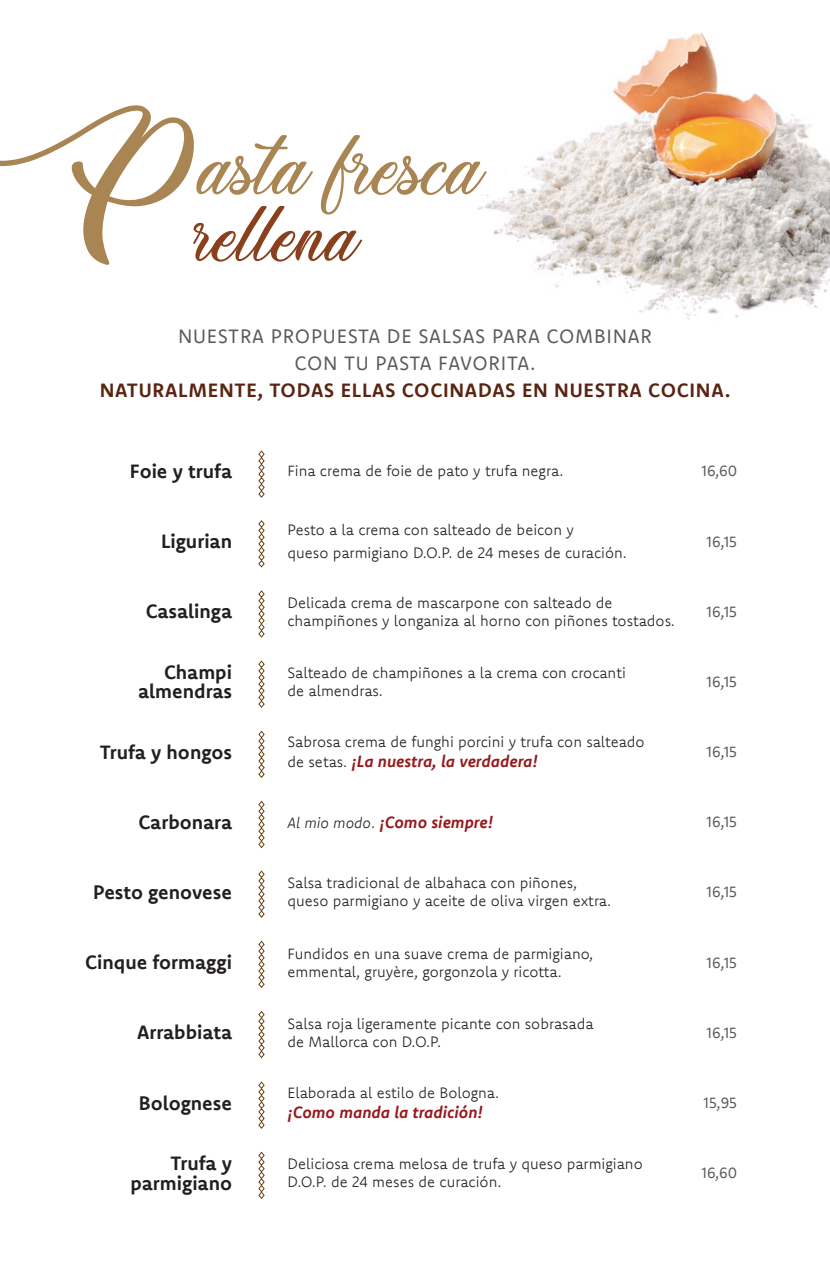
<style>
.page{position:relative;width:830px;height:1263px;background:#fff}
.page>*{position:absolute;margin:0;border:0;box-sizing:border-box;transform-origin:0 0}
.t1{font:84px "Weather Sunday Personal Use";color:#a88553}
.t2{font:78px "Weather Sunday Personal Use";color:#89411d}
.t3{font:700 19.5px/19.5px "Komet";color:#231f20;text-align:right}
.t4{font:19.5px/27px "Komet";letter-spacing:.04em;color:#5a5a5c;text-align:center}
.t5{font:700 19.5px "Komet";letter-spacing:.04em;color:#592411}
.t6{font:italic 700 16.5px "Komet";color:#97191c}
.t7{font:300 15px/18px "Komet";color:#231f20}
.t8{font:15px "Komet";color:#5a5a5c}
.s1{font-weight:300;font-style:normal;font-size:15px;color:#231f20}
.s2{font-weight:300;font-size:15px;color:#231f20}
</style>
<div class="page">
<img style="left:477px;top:32px;width:352px;height:288px">
<svg style="left:0;top:105px;width:194px;height:160px"></svg>
<svg style="left:258px;top:1151px;width:7px;height:48px"></svg>
<svg style="left:258px;top:1081px;width:7px;height:48px"></svg>
<svg style="left:258px;top:1011px;width:7px;height:47px"></svg>
<svg style="left:258px;top:940px;width:7px;height:48px"></svg>
<svg style="left:258px;top:870px;width:7px;height:48px"></svg>
<svg style="left:258px;top:801px;width:7px;height:47px"></svg>
<svg style="left:258px;top:730px;width:7px;height:48px"></svg>
<svg style="left:258px;top:660px;width:7px;height:48px"></svg>
<svg style="left:258px;top:590px;width:7px;height:48px"></svg>
<svg style="left:258px;top:520px;width:7px;height:48px"></svg>
<svg style="left:258px;top:450px;width:7px;height:48px"></svg>
<h1 class="t1" style="left:201px;top:114px;width:283px">asta fresca</h1>
<h2 class="t2" style="left:193px;top:187px;width:167px">rellena</h2>
<h3 class="t4" style="left:178px;top:322px;width:475px">NUESTRA PROPUESTA DE SALSAS PARA COMBINAR<br>CON TU PASTA FAVORITA.</h3>
<h3 class="t5" style="left:100px;top:377px;width:632px">NATURALMENTE, TODAS ELLAS COCINADAS EN NUESTRA COCINA.</h3>
<h3 class="t3" style="left:130px;top:461px;width:104px">Foie y trufa</h3>
<p class="t7" style="left:287px;top:462px;width:277px">Fina crema de foie de pato y trufa negra.</p>
<p class="t8" style="left:701px;top:461px;width:37px">16,60</p>
<h3 class="t3" style="left:161px;top:531px;width:72px">Ligurian</h3>
<p class="t7" style="left:287px;top:519px;width:341px;line-height:22.2px">Pesto a la crema con salteado de beicon y<br>queso parmigiano D.O.P. de 24 meses de curación.</p>
<p class="t8" style="left:706px;top:532px;width:32px">16,15</p>
<h3 class="t3" style="left:146px;top:601px;width:88px">Casalinga</h3>
<p class="t7" style="left:287px;top:593px;width:389px">Delicada crema de mascarpone con salteado de champiñones y longaniza al horno con piñones tostados.</p>
<p class="t8" style="left:706px;top:602px;width:32px">16,15</p>
<h3 class="t3" style="left:138px;top:662px;width:95px">Champi almendras</h3>
<p class="t7" style="left:287px;top:663px;width:340px">Salteado de champiñones a la crema con crocanti de almendras.</p>
<p class="t8" style="left:706px;top:672px;width:32px">16,15</p>
<h3 class="t3" style="left:100px;top:742px;width:134px">Trufa y hongos</h3>
<p class="t7" style="left:287px;top:732px;width:358px">Sabrosa crema de funghi porcini y trufa con salteado</p>
<p class="t6" style="left:287px;top:750px;width:252px"><span class="s1">de setas.</span> ¡La nuestra, la verdadera!</p>
<p class="t8" style="left:706px;top:742px;width:32px">16,15</p>
<h3 class="t3" style="left:138px;top:812px;width:95px">Carbonara</h3>
<p class="t6" style="left:287px;top:811px;width:207px"><span class="s2">Al mio modo</span><span class="s1">.</span> ¡Como siempre!</p>
<p class="t8" style="left:706px;top:812px;width:32px">16,15</p>
<h3 class="t3" style="left:93px;top:882px;width:140px">Pesto genovese</h3>
<p class="t7" style="left:287px;top:874px;width:325px">Salsa tradicional de albahaca con piñones, queso parmigiano y aceite de oliva virgen extra.</p>
<p class="t8" style="left:706px;top:882px;width:32px">16,15</p>
<h3 class="t3" style="left:85px;top:952px;width:148px">Cinque formaggi</h3>
<p class="t7" style="left:287px;top:944px;width:307px">Fundidos en una suave crema de parmigiano, emmental, gruyère, gorgonzola y ricotta.</p>
<p class="t8" style="left:706px;top:952px;width:32px">16,15</p>
<h3 class="t3" style="left:137px;top:1022px;width:96px">Arrabbiata</h3>
<p class="t7" style="left:287px;top:1014px;width:307px">Salsa roja ligeramente picante con sobrasada de Mallorca con D.O.P.</p>
<p class="t8" style="left:706px;top:1023px;width:32px">16,15</p>
<h3 class="t3" style="left:139px;top:1092px;width:95px">Bolognese</h3>
<p class="t7" style="left:287px;top:1083px;width:213px">Elaborada al estilo de Bologna.</p>
<p class="t6" style="left:287px;top:1101px;width:197px">¡Como manda la tradición!</p>
<p class="t8" style="left:703px;top:1093px;width:35px">15,95</p>
<h3 class="t3" style="left:130px;top:1153px;width:103px">Trufa y parmigiano</h3>
<p class="t7" style="left:287px;top:1154px;width:356px">Deliciosa crema melosa de trufa y queso parmigiano<br>D.O.P. de 24 meses de curación.</p>
<p class="t8" style="left:701px;top:1163px;width:37px">16,60</p>
</div>
